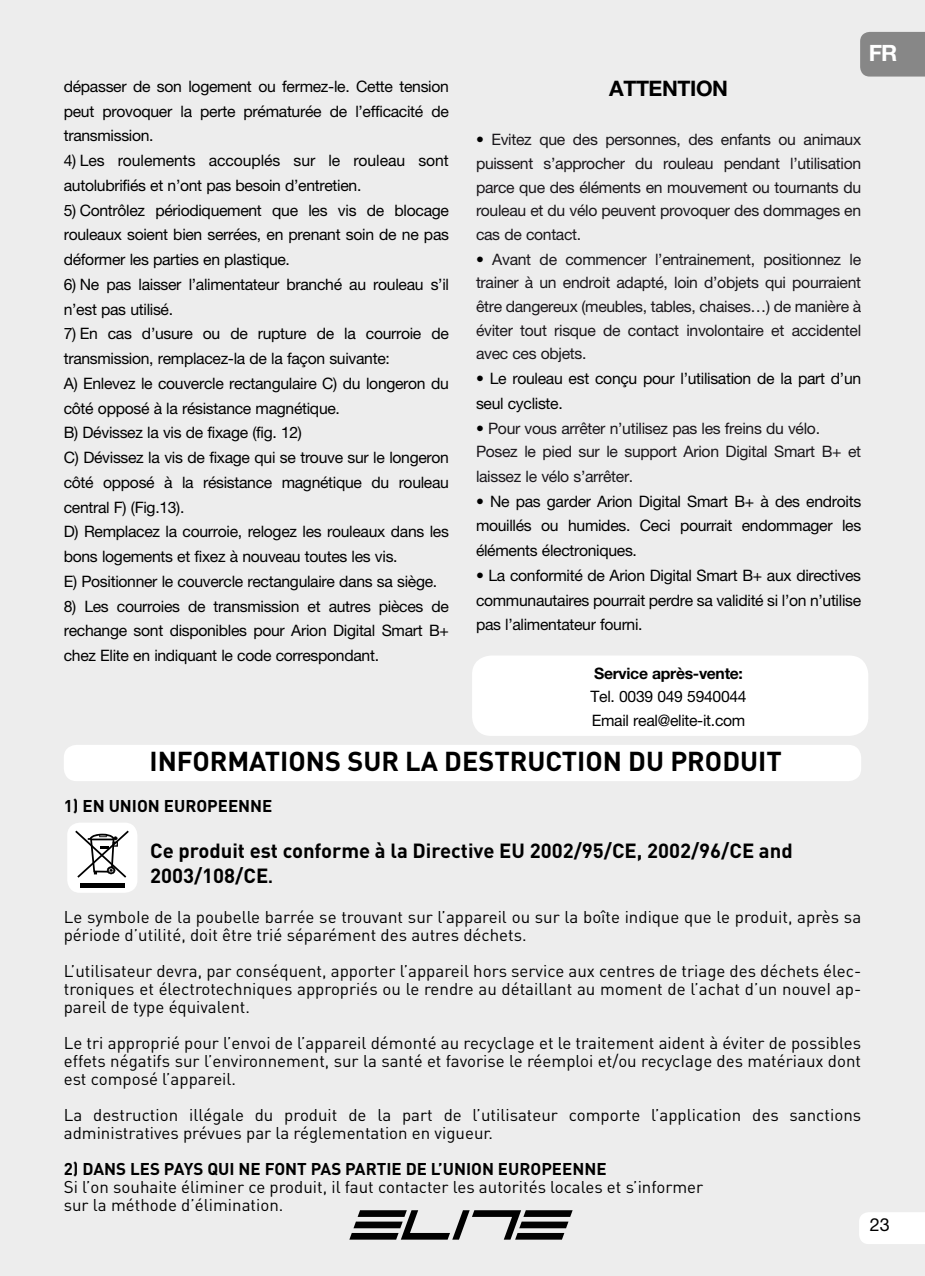
<style>
.page{position:relative;width:925px;height:1276px;background:#ededed}
.page>*{position:absolute;margin:0;border:0;box-sizing:border-box;transform-origin:0 0}
.t1{font:700 27px "DIN";color:#000}
.t2{font:700 22.5px "Helvetica Neue LT Pro";color:#fff}
.t3{font:700 21.38px "Helvetica Neue LT Pro";letter-spacing:-.02em;color:#000}
.t4{font:700 20.25px/24.3px "DIN";color:#000}
.t5{font:18px "Helvetica Neue LT Pro";color:#000}
.t6{font:16.88px/18px "DIN";color:#000}
.t7{font:700 16.88px "DIN";color:#000}
.t8{font:15.75px/24.8px "Helvetica Neue LT Pro";letter-spacing:-.02em;color:#000;text-align:justify}
.t9{font:15.75px/23.6px "Helvetica Neue LT Pro";letter-spacing:-.02em;color:#1a171b;text-align:justify}
.t10{font:700 15.75px "Helvetica Neue LT Pro";letter-spacing:-.02em;color:#000}
.s1{color:#000}
.s2{font-size:16.88px}
</style>
<div class="page">
<svg style="left:349px;top:1210px;width:224px;height:29px"></svg>
<div style="left:859px;top:1212px;width:66px;height:32px;background:#fff"></div>
<div style="left:860px;top:32px;width:65px;height:45px;background:#878787"></div>
<div style="left:472px;top:655px;width:396px;height:81px;background:#fff;border-radius:19px"></div>
<div style="left:64px;top:745px;width:797px;height:36px;background:#fff;border-radius:13px"></div>
<div style="left:67px;top:822px;width:70px;height:71px;background:#fff;border-radius:13px"></div>
<div style="left:80px;top:883px;width:45px;height:5px;background:#000"></div>
<svg style="left:75px;top:830px;width:54px;height:47px"></svg>
<p class="t8" style="left:64px;top:74px;width:387px">dépasser de son logement ou fermez-le. Cette tension peut provoquer la perte prématurée de l’efficacité de transmission.</p>
<p class="t8" style="left:64px;top:148px;width:386px">4) Les roulements accouplés sur le rouleau sont autolubrifiés et n’ont pas besoin d’entretien.</p>
<p class="t8" style="left:64px;top:197px;width:387px">5) Contrôlez périodiquement que les vis de blocage rouleaux soient bien serrées, en prenant soin de ne pas déformer les parties en plastique.</p>
<p class="t8" style="left:64px;top:272px;width:387px">6) Ne pas laisser l’alimentateur branché au rouleau s’il n’est pas utilisé.</p>
<p class="t8" style="left:64px;top:321px;width:387px;text-align:left">7) En cas d’usure ou de rupture de la courroie de transmission, remplacez-la de la façon suivante:<br>A) Enlevez le couvercle rectangulaire C) du longeron du côté opposé à la résistance magnétique.<br>B) Dévissez la vis de fixage (fig. 12)<br>C) Dévissez la vis de fixage qui se trouve sur le longeron côté opposé à la résistance magnétique du rouleau central F) (Fig.13).<br>D) Remplacez la courroie, relogez les rouleaux dans les bons logements et fixez à nouveau toutes les vis.<br>E) Positionner le couvercle rectangulaire dans sa siège.</p>
<p class="t8" style="left:64px;top:593px;width:387px">8) Les courroies de transmission et autres pièces de rechange sont disponibles pour Arion Digital Smart B+ chez Elite en indiquant le code correspondant.</p>
<h3 class="t3" style="left:609px;top:75px;width:120px">ATTENTION</h3>
<p class="t9" style="left:476px;top:128px;width:387px"><span class="s1">•</span> Evitez que des personnes, des enfants ou animaux puissent s’approcher du rouleau pendant l’utilisation parce que des éléments en mouvement ou tournants du rouleau et du vélo peuvent provoquer des dommages en cas de contact.</p>
<p class="t9" style="left:476px;top:247px;width:387px"><span class="s1">•</span> Avant de commencer l’entrainement, positionnez le trainer à un endroit adapté, loin d’objets qui pourraient être dangereux (meubles, tables, chaises…) de manière à éviter tout risque de contact involontaire et accidentel avec ces objets.</p>
<p class="t8" style="left:476px;top:366px;width:387px">• Le rouleau est conçu pour l’utilisation de la part d’un seul cycliste.</p>
<p class="t9" style="left:476px;top:416px;width:387px;text-align:left"><span class="s1">•</span> Pour vous arrêter n’utilisez pas les freins du vélo.<br>Posez le pied sur le support Arion Digital Smart B+ et laissez le vélo s’arrêter.</p>
<p class="t8" style="left:476px;top:488px;width:387px">• Ne pas garder Arion Digital Smart B+ à des endroits mouillés ou humides. Ceci pourrait endommager les éléments électroniques.</p>
<p class="t8" style="left:476px;top:563px;width:387px">• La conformité de Arion Digital Smart B+ aux directives communautaires pourrait perdre sa validité si l’on n’utilise pas l’alimentateur fourni.</p>
<p class="t10" style="left:594px;top:663px;width:150px">Service après-vente:</p>
<p class="t8" style="left:590px;top:685px;width:158px;line-height:23.6px">Tel. 0039 049 5940044<br>Email real@elite-it.com</p>
<h2 class="t2" style="left:869px;top:39px;width:30px">FR</h2>
<h1 class="t1" style="left:149px;top:744px;width:634px">INFORMATIONS SUR LA DESTRUCTION DU PRODUIT</h1>
<p class="t7" style="left:64px;top:794px;width:210px">1) EN UNION EUROPEENNE</p>
<p class="t4" style="left:150px;top:838px;width:644px">Ce produit est conforme à la Directive EU 2002/95/CE, 2002/96/CE and<br>2003/108/CE<span class="s2">.</span></p>
<p class="t6" style="left:64px;top:907px;width:799px">Le symboIe de la poubelle barrée se trouvant sur l’appareil ou sur la boîte indique que le produit, après sa période d’utilité, doit être trié séparément des autres déchets.</p>
<p class="t6" style="left:64px;top:961px;width:799px;text-align:justify">L’utilisateur devra, par conséquent, apporter l’appareil hors service aux centres de triage des déchets élec&shy;troniques et électrotechniques appropriés ou le rendre au détaillant au moment de l’achat d’un nouveI ap&shy;pareil de type équivalent.</p>
<p class="t6" style="left:64px;top:1033px;width:799px;text-align:justify">Le tri approprié pour l’envoi de l’appareil démonté au recyclage et le traitement aident à éviter de possibles effets négatifs sur l’environnement, sur la santé et favorise le réemploi et/ou recycIage des matériaux dont est composé l’appareil.</p>
<p class="t6" style="left:64px;top:1105px;width:799px">La destruction illégale du produit de la part de l’utilisateur comporte l’application des sanctions administratives prévues par la réglementation en vigueur.</p>
<p class="t7" style="left:64px;top:1158px;width:544px">2) DANS LES PAYS QUI NE FONT PAS PARTIE DE L’UNION EUROPEENNE</p>
<p class="t6" style="left:64px;top:1177px;width:641px">Si l’on souhaite éliminer ce produit, il faut contacter les autorités locales et s’informer sur la méthode d’élimination.</p>
<p class="t5" style="left:870px;top:1214px;width:22px">23</p>
</div>
